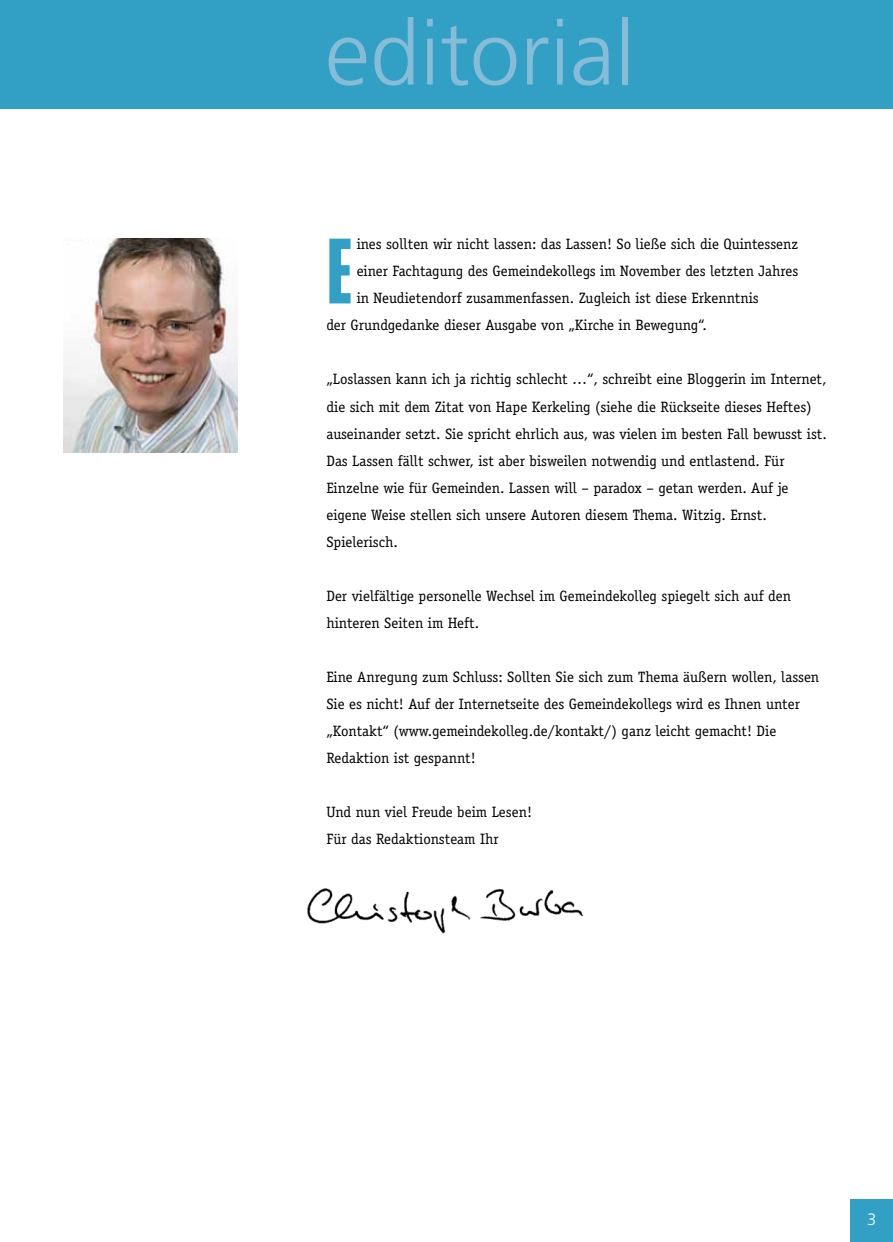
<style>
.page{position:relative;width:893px;height:1242px;background:#fff}
.page>*{position:absolute;margin:0;border:0;box-sizing:border-box;transform-origin:0 0}
.t1{font:300 90px "Frutiger LT Std";color:#86bcd6}
.t2{font:700 90px "Golary Red";color:#32a0c5}
.t3{font:300 16.5px "Frutiger LT Std";color:#fff}
.t4{font:15px/27px "Officina Serif";color:#000}
</style>
<div class="page">
<div style="left:850px;top:1199px;width:43px;height:43px;background:#32a0c5"></div>
<div style="left:0;top:0;width:893px;height:109px;background:#32a0c5"></div>
<img style="left:64px;top:238px;width:174px;height:214px">
<img style="left:307px;top:888px;width:277px;height:46px">
<h1 class="t1" style="left:325px;top:3px;width:311px">editorial</h1>
<h1 class="t2" style="left:326px;top:222px;width:27px">E</h1>
<p class="t4" style="left:357px;top:231px;width:443px">ines sollten wir nicht lassen: das Lassen! So ließe sich die Quintessenz</p>
<p class="t4" style="left:357px;top:258px;width:443px">einer Fachtagung des Gemeindekollegs im November des letzten Jahres</p>
<p class="t4" style="left:357px;top:285px;width:404px">in Neudietendorf zusammenfassen. Zugleich ist diese Erkenntnis</p>
<p class="t4" style="left:326px;top:312px;width:382px">der Grundgedanke dieser Ausgabe von „Kirche in Bewegung“.</p>
<p class="t4" style="left:326px;top:366px;width:502px">„Loslassen kann ich ja richtig schlecht …“, schreibt eine Bloggerin im Internet, die sich mit dem Zitat von Hape Kerkeling (siehe die Rückseite dieses Heftes) auseinander setzt. Sie spricht ehrlich aus, was vielen im besten Fall bewusst ist.<br>Das Lassen fällt schwer, ist aber bisweilen notwendig und entlastend. Für Einzelne wie für Gemeinden. Lassen will – paradox – getan werden. Auf je eigene Weise stellen sich unsere Autoren diesem Thema. Witzig. Ernst.<br>Spielerisch.</p>
<p class="t4" style="left:326px;top:582px;width:466px">Der vielfältige personelle Wechsel im Gemeindekolleg spiegelt sich auf den hinteren Seiten im Heft.</p>
<p class="t4" style="left:326px;top:663px;width:494px">Eine Anregung zum Schluss: Sollten Sie sich zum Thema äußern wollen, lassen Sie es nicht! Auf der Internetseite des Gemeindekollegs wird es Ihnen unter „Kontakt“ (www.gemeindekolleg.de/kontakt/) ganz leicht gemacht! Die Redaktion ist gespannt!</p>
<p class="t4" style="left:326px;top:798px;width:207px">Und nun viel Freude beim Lesen!<br>Für das Redaktionsteam Ihr</p>
<p class="t3" style="left:867px;top:1209px;width:11px">3</p>
</div>
